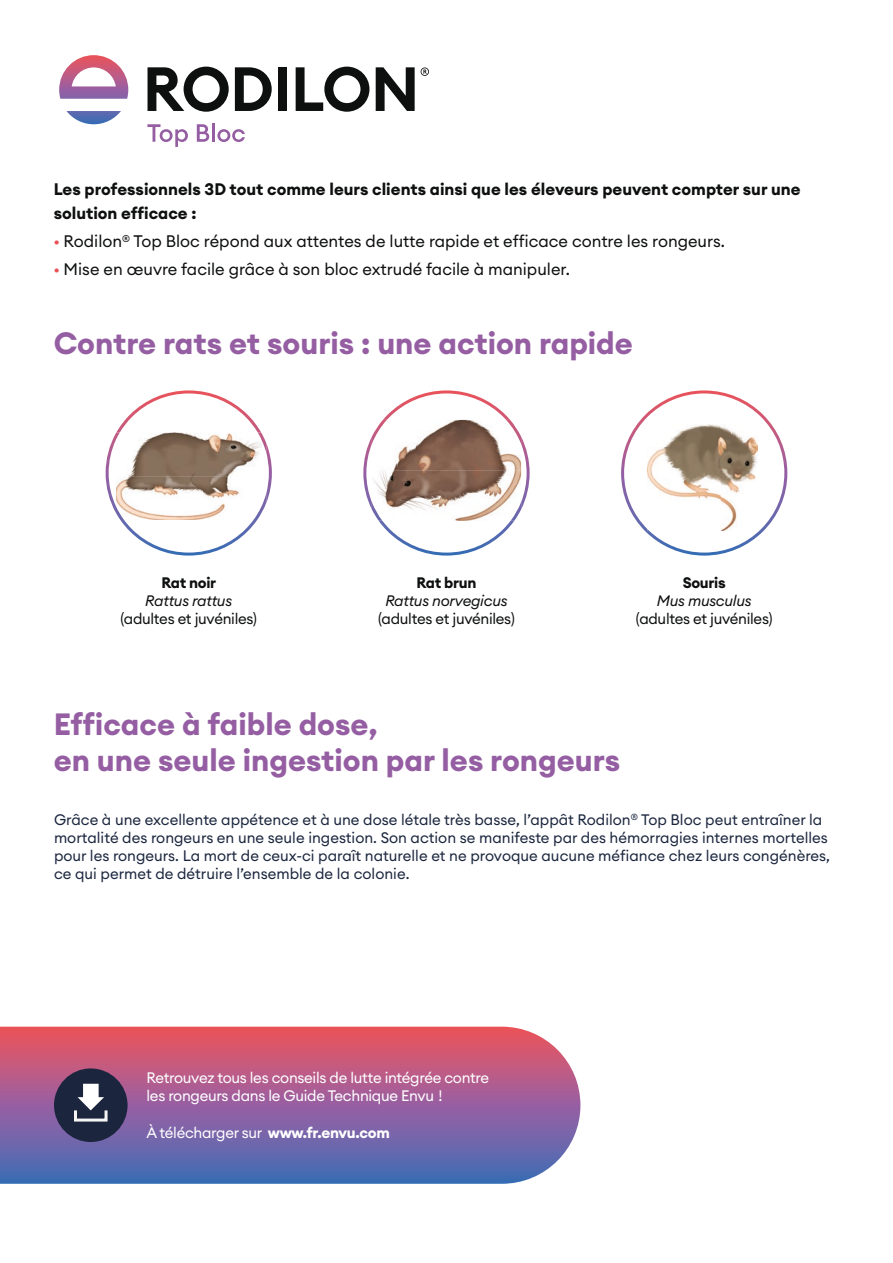
<style>
.page{position:relative;width:893px;height:1263px;background:#fff}
.page>*{position:absolute;margin:0;border:0;box-sizing:border-box;transform-origin:0 0}
.t1{font:700 30.3px/36.3px "Euclid Circular A";color:#955ea3}
.t2{font:16.5px "Euclid Circular A";color:#0e100f}
.t3{font:700 16.5px/24px "Euclid Circular A";color:#0e100f}
.t4{font:15px/18px "Euclid Circular A";color:#1b263e}
.t5{font:15px/18px "Euclid Circular A";letter-spacing:-.02em;color:#fff}
.t6{font:15px "Euclid Circular A";letter-spacing:-.02em;color:#0e100f}
.t7{font:italic 15px "Euclid Circular A";letter-spacing:-.02em;color:#0e100f}
.t8{font:700 15px "Euclid Circular A";letter-spacing:-.02em;color:#0e100f}
.s1{font-weight:700;font-size:15px;color:#ea5157}
.s2{font-weight:700}
</style>
<div class="page">
<svg style="left:0;top:1027px;width:580px;height:157px;background:#9a6498"></svg>
<svg style="left:106px;top:390px;width:166px;height:166px"></svg>
<svg style="left:363px;top:390px;width:167px;height:166px"></svg>
<img style="left:124px;top:432px;width:129px;height:88px">
<img style="left:116px;top:432px;width:8px;height:88px">
<img style="left:253px;top:432px;width:13px;height:88px">
<img style="left:387px;top:420px;width:119px;height:101px">
<img style="left:372px;top:420px;width:15px;height:101px">
<img style="left:506px;top:420px;width:15px;height:101px">
<svg style="left:621px;top:390px;width:166px;height:166px"></svg>
<svg style="left:147px;top:124px;width:41px;height:23px"></svg>
<svg style="left:197px;top:124px;width:12px;height:18px"></svg>
<hr style="left:212px;top:123px;width:3px;height:19px;background:#955ea3">
<svg style="left:217px;top:129px;width:28px;height:13px"></svg>
<svg style="left:148px;top:67px;width:81px;height:45px"></svg>
<svg style="left:235px;top:67px;width:37px;height:44px"></svg>
<div style="left:278px;top:67px;width:9px;height:44px;background:#0e100f"></div>
<svg style="left:296px;top:67px;width:73px;height:45px"></svg>
<svg style="left:376px;top:67px;width:39px;height:44px"></svg>
<svg style="left:421px;top:67px;width:8px;height:9px"></svg>
<svg style="left:59px;top:55px;width:69px;height:69px"></svg>
<div style="left:54px;top:1068px;width:74px;height:74px;background:#1b263e;border-radius:50%"></div>
<div style="left:74px;top:1109px;width:34px;height:12px;border:3px solid #f5f4f5"></div>
<svg style="left:78px;top:1084px;width:26px;height:26px"></svg>
<p class="t3" style="left:54px;top:177px;width:748px">Les professionnels 3D tout comme leurs clients ainsi que les éleveurs peuvent compter sur une solution efficace :</p>
<p class="t2" style="left:54px;top:231px;width:673px"><span class="s1">•</span> Rodilon<sup>®</sup> Top Bloc répond aux attentes de lutte rapide et efficace contre les rongeurs.</p>
<p class="t2" style="left:54px;top:259px;width:518px"><span class="s1">•</span> Mise en œuvre facile grâce à son bloc extrudé facile à manipuler.</p>
<h1 class="t1" style="left:54px;top:326px;width:581px">Contre rats et souris : une action rapide</h1>
<p class="t8" style="left:162px;top:573px;width:56px">Rat noir</p>
<p class="t7" style="left:145px;top:591px;width:88px">Rattus rattus</p>
<p class="t6" style="left:120px;top:609px;width:138px">(adultes et juvéniles)</p>
<p class="t8" style="left:417px;top:573px;width:61px">Rat brun</p>
<p class="t7" style="left:385px;top:591px;width:124px">Rattus norvegicus</p>
<p class="t6" style="left:378px;top:609px;width:138px">(adultes et juvéniles)</p>
<p class="t8" style="left:683px;top:573px;width:45px">Souris</p>
<p class="t7" style="left:657px;top:591px;width:96px">Mus musculus</p>
<p class="t6" style="left:636px;top:609px;width:138px">(adultes et juvéniles)</p>
<h1 class="t1" style="left:54px;top:706px;width:568px">Efficace à faible dose,<br>en une seule ingestion par les rongeurs</h1>
<p class="t4" style="left:54px;top:811px;width:778px">Grâce à une excellente appétence et à une dose létale très basse, l’appât Rodilon<sup>®</sup> Top Bloc peut entraîner la mortalité des rongeurs en une seule ingestion. Son action se manifeste par des hémorragies internes mortelles pour les rongeurs. La mort de ceux-ci paraît naturelle et ne provoque aucune méfiance chez leurs congénères, ce qui permet de détruire l’ensemble de la colonie.</p>
<p class="t5" style="left:147px;top:1068px;width:344px">Retrouvez tous les conseils de lutte intégrée contre les rongeurs dans le Guide Technique Envu !</p>
<p class="t5" style="left:147px;top:1124px;width:245px">À télécharger sur <span class="s2">www.fr.envu.com</span></p>
</div>
